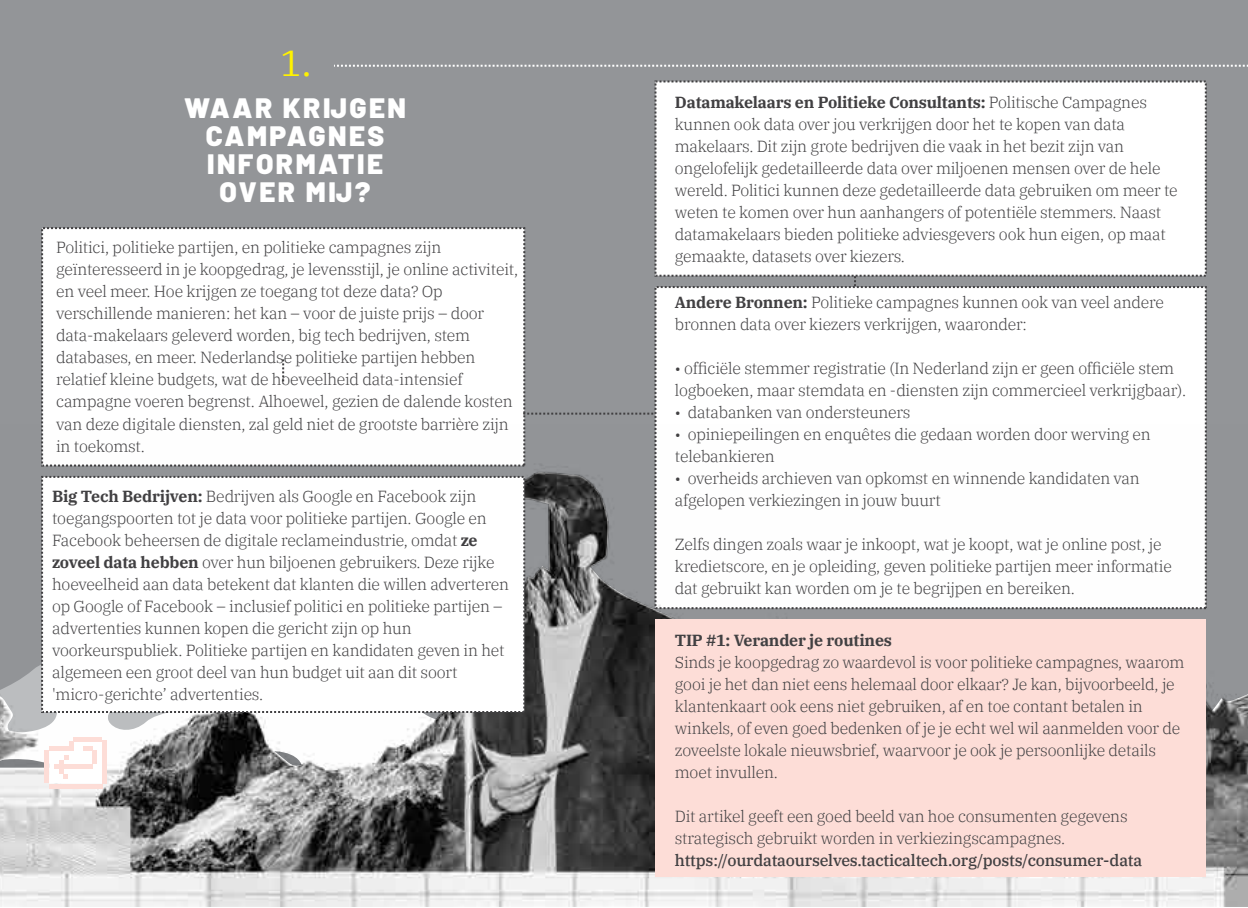
<style>
.page{position:relative;width:1248px;height:908px;background:#fff}
.page>*{position:absolute;margin:0;border:0;box-sizing:border-box;transform-origin:0 0}
.t1{font:36px "IBM Plex Serif";color:#fff200}
.t2{font:900 28px/28px "Barlow";letter-spacing:.09em;color:#fff;text-align:center}
.t3{font:300 16px/22px "IBM Plex Serif";letter-spacing:-.015em;color:#414042}
.t4{font:500 16px "IBM Plex Serif";letter-spacing:-.015em;color:#414042}
.t5{font:700 16px "IBM Plex Serif";letter-spacing:-.015em;color:#414042}
.s1{font-weight:700}
</style>
<div class="page">
<div style="left:0;top:0;width:1247px;height:424px;background:#939598"></div>
<div style="left:41px;top:227px;width:484px;height:239px;background:#fff;border:2px dashed #414042"></div>
<svg style="left:334px;top:65px;width:913px;height:2px"></svg>
<div style="left:654px;top:80px;width:552px;height:196px;background:#fff;border:2px dashed #414042"></div>
<div style="left:654px;top:286px;width:552px;height:323px;background:#fff;border:2px dashed #414042"></div>
<img style="left:0;top:424px;width:1247px;height:482px">
<div style="left:44px;top:750px;width:5px;height:32px;background:#fdddd7"></div>
<div style="left:102px;top:740px;width:5px;height:43px;background:#fdddd7"></div>
<div style="left:49px;top:783px;width:53px;height:5px;background:#fdddd7"></div>
<div style="left:73px;top:736px;width:29px;height:5px;background:#fdddd7"></div>
<svg style="left:49px;top:740px;width:53px;height:43px"></svg>
<div style="left:655px;top:619px;width:550px;height:257px;background:#fdddd7"></div>
<svg style="left:282px;top:359px;width:2px;height:23px"></svg>
<svg style="left:854px;top:276px;width:2px;height:10px"></svg>
<svg style="left:523px;top:412px;width:130px;height:2px"></svg>
<div style="left:41px;top:475px;width:484px;height:237px;background:#fff;border:2px dashed #414042"></div>
<h1 class="t1" style="left:280px;top:35px;width:33px">1.</h1>
<h2 class="t2" style="left:184px;top:92px;width:223px">WAAR KRIJGEN<br>CAMPAGNES<br>INFORMATIE<br>OVER MIJ?</h2>
<p class="t3" style="left:674px;top:90px;width:504px"><span class="s1">Datamakelaars en Politieke Consultants:</span> Politische Campagnes kunnen ook data over jou verkrijgen door het te kopen van data makelaars. Dit zijn grote bedrijven die vaak in het bezit zijn van ongelofelijk gedetailleerde data over miljoenen mensen over de hele wereld. Politici kunnen deze gedetailleerde data gebruiken om meer te weten te komen over hun aanhangers of potentiële stemmers. Naast datamakelaars bieden politieke adviesgevers ook hun eigen, op maat gemaakte, datasets over kiezers.</p>
<p class="t3" style="left:674px;top:290px;width:490px"><span class="s1">Andere Bronnen:</span> Politieke campagnes kunnen ook van veel andere bronnen data over kiezers verkrijgen, waaronder:</p>
<p class="t3" style="left:674px;top:356px;width:513px">• officiële stemmer registratie (In Nederland zijn er geen officiële stem logboeken, maar stemdata en -diensten zijn commercieel verkrijgbaar).</p>
<p class="t3" style="left:674px;top:400px;width:237px">• databanken van ondersteuners</p>
<p class="t3" style="left:674px;top:422px;width:477px">• opiniepeilingen en enquêtes die gedaan worden door werving en telebankieren</p>
<p class="t3" style="left:674px;top:466px;width:466px">• overheids archieven van opkomst en winnende kandidaten van afgelopen verkiezingen in jouw buurt</p>
<p class="t3" style="left:674px;top:532px;width:498px">Zelfs dingen zoals waar je inkoopt, wat je koopt, wat je online post, je kredietscore, en je opleiding, geven politieke partijen meer informatie dat gebruikt kan worden om je te begrijpen en bereiken.</p>
<p class="t5" style="left:674px;top:627px;width:219px">TIP #1: Verander je routines</p>
<p class="t3" style="left:674px;top:649px;width:511px">Sinds je koopgedrag zo waardevol is voor politieke campagnes, waarom gooi je het dan niet eens helemaal door elkaar? Je kan, bijvoorbeeld, je klantenkaart ook eens niet gebruiken, af en toe contant betalen in winkels, of even goed bedenken of je je echt wel wil aanmelden voor de zoveelste lokale nieuwsbrief, waarvoor je ook je persoonlijke details moet invullen.</p>
<p class="t3" style="left:674px;top:803px;width:454px">Dit artikel geeft een goed beeld van hoe consumenten gegevens strategisch gebruikt worden in verkiezingscampagnes.</p>
<p class="t4" style="left:674px;top:847px;width:469px">https://ourdataourselves.tacticaltech.org/posts/consumer-data</p>
<p class="t3" style="left:56px;top:235px;width:463px">Politici, politieke partijen, en politieke campagnes zijn geïnteresseerd in je koopgedrag, je levensstijl, je online activiteit, en veel meer. Hoe krijgen ze toegang tot deze data? Op verschillende manieren: het kan – voor de juiste prijs – door data-makelaars geleverd worden, big tech bedrijven, stem databases, en meer. Nederlandse politieke partijen hebben relatief kleine budgets, wat de hoeveelheid data-intensief campagne voeren begrenst. Alhoewel, gezien de dalende kosten van deze digitale diensten, zal geld niet de grootste barrière zijn in toekomst.</p>
<p class="t3" style="left:52px;top:483px;width:458px"><span class="s1">Big Tech Bedrijven:</span> Bedrijven als Google en Facebook zijn toegangspoorten tot je data voor politieke partijen. Google en Facebook beheersen de digitale reclameindustrie, omdat <span class="s1">ze zoveel data hebben</span> over hun biljoenen gebruikers. Deze rijke hoeveelheid aan data betekent dat klanten die willen adverteren op Google of Facebook – inclusief politici en politieke partijen – advertenties kunnen kopen die gericht zijn op hun voorkeurspubliek. Politieke partijen en kandidaten geven in het algemeen een groot deel van hun budget uit aan dit soort 'micro-gerichte’ advertenties.</p>
</div>
